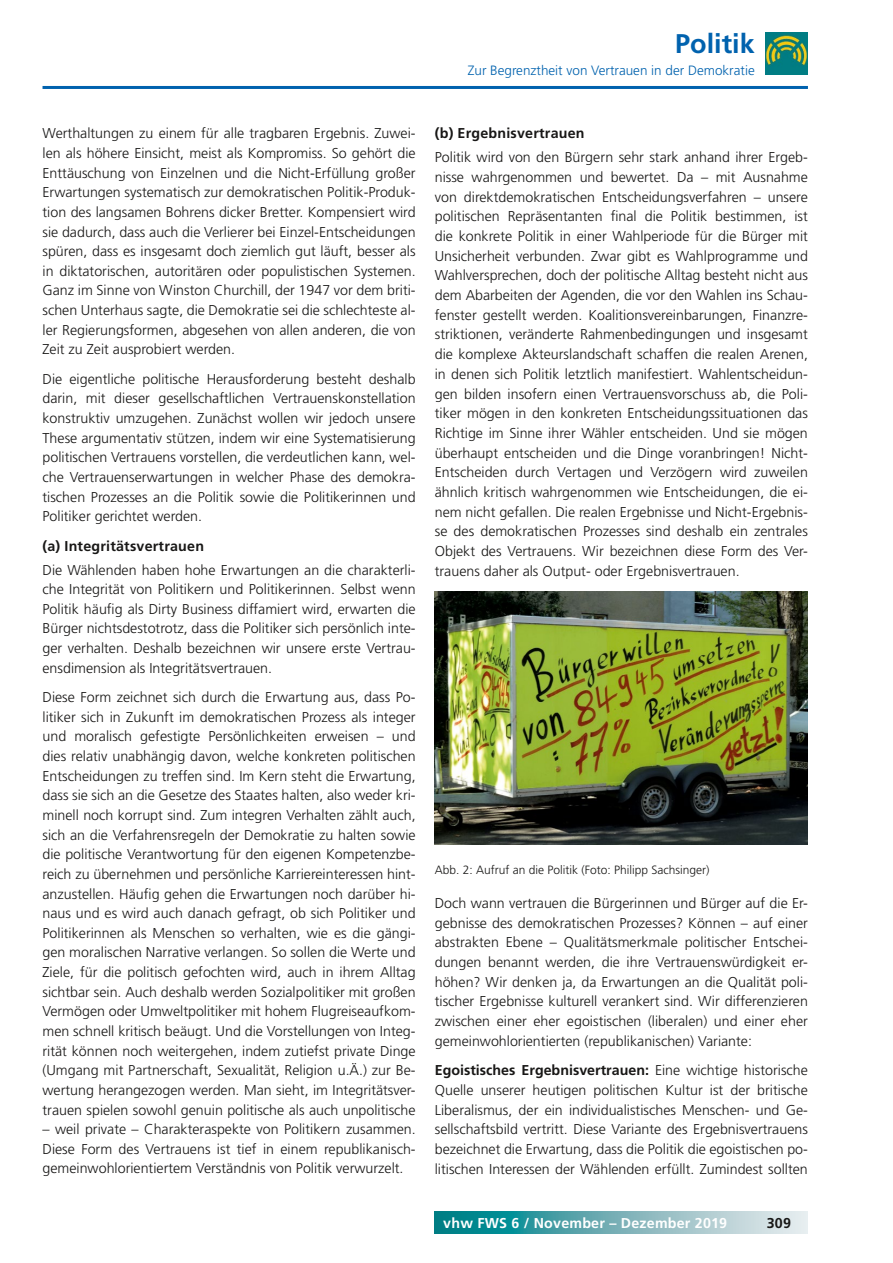
<style>
.page{position:relative;width:893px;height:1263px;background:#fff}
.page>*{position:absolute;margin:0;border:0;box-sizing:border-box;transform-origin:0 0}
.t1{font:700 27px "Frutiger LT Std";color:#0062ae}
.t2{font:300 14.25px/19.6px "Frutiger LT Std";color:#181716;text-align:justify}
.t3{font:700 14.25px "Frutiger LT Std";letter-spacing:.015em;color:#181716}
.t4{font:700 14.25px "Frutiger LT Std";letter-spacing:.015em;color:#fff}
.t5{font:300 13.5px "Frutiger LT Std";color:#0062ae}
.t6{font:300 12px "Frutiger LT Std";color:#181716}
.s1{font-weight:700}
</style>
<div class="page">
<svg style="left:435px;top:1212px;width:373px;height:21px;background:#70b2b8"></svg>
<img style="left:766px;top:32px;width:42px;height:43px">
<hr style="left:43px;top:86px;width:765px;height:3px;background:#0062ae">
<img style="left:435px;top:592px;width:373px;height:253px">
<h1 class="t1" style="left:675px;top:28px;width:81px">Politik</h1>
<p class="t5" style="left:468px;top:62px;width:289px">Zur Begrenztheit von Vertrauen in der Demokratie</p>
<p class="t2" style="left:43px;top:124px;width:375px">Werthaltungen zu einem für alle tragbaren Ergebnis. Zuwei&shy;len als höhere Einsicht, meist als Kompromiss. So gehört die Enttäuschung von Einzelnen und die Nicht-Erfüllung großer Erwartungen systematisch zur demokratischen Politik-Produk&shy;tion des langsamen Bohrens dicker Bretter. Kompensiert wird sie dadurch, dass auch die Verlierer bei Einzel-Entscheidungen spüren, dass es insgesamt doch ziemlich gut läuft, besser als in diktatorischen, autoritären oder populistischen Systemen.<br>Ganz im Sinne von Winston Churchill, der 1947 vor dem briti&shy;schen Unterhaus sagte, die Demokratie sei die schlechteste al&shy;ler Regierungsformen, abgesehen von allen anderen, die von Zeit zu Zeit ausprobiert werden.</p>
<p class="t2" style="left:43px;top:369px;width:375px">Die eigentliche politische Herausforderung besteht deshalb darin, mit dieser gesellschaftlichen Vertrauenskonstellation konstruktiv umzugehen. Zunächst wollen wir jedoch unsere These argumentativ stützen, indem wir eine Systematisierung politischen Vertrauens vorstellen, die verdeutlichen kann, wel&shy;che Vertrauenserwartungen in welcher Phase des demokra&shy;tischen Prozesses an die Politik sowie die Politikerinnen und Politiker gerichtet werden.</p>
<p class="t3" style="left:43px;top:537px;width:163px">(a) Integritätsvertrauen</p>
<p class="t2" style="left:43px;top:560px;width:375px">Die Wählenden haben hohe Erwartungen an die charakterli&shy;che Integrität von Politikern und Politikerinnen. Selbst wenn Politik häufig als Dirty Business diffamiert wird, erwarten die Bürger nichtsdestotrotz, dass die Politiker sich persönlich inte&shy;ger verhalten. Deshalb bezeichnen wir unsere erste Vertrau&shy;ensdimension als Integritätsvertrauen.</p>
<p class="t2" style="left:43px;top:688px;width:375px">Diese Form zeichnet sich durch die Erwartung aus, dass Po&shy;litiker sich in Zukunft im demokratischen Prozess als integer und moralisch gefestigte Persönlichkeiten erweisen – und dies relativ unabhängig davon, welche konkreten politischen Entscheidungen zu treffen sind. Im Kern steht die Erwartung, dass sie sich an die Gesetze des Staates halten, also weder kri&shy;minell noch korrupt sind. Zum integren Verhalten zählt auch, sich an die Verfahrensregeln der Demokratie zu halten sowie die politische Verantwortung für den eigenen Kompetenzbe&shy;reich zu übernehmen und persönliche Karriereinteressen hint&shy;anzustellen. Häufig gehen die Erwartungen noch darüber hi&shy;naus und es wird auch danach gefragt, ob sich Politiker und Politikerinnen als Menschen so verhalten, wie es die gängi&shy;gen moralischen Narrative verlangen. So sollen die Werte und Ziele, für die politisch gefochten wird, auch in ihrem Alltag sichtbar sein. Auch deshalb werden Sozialpolitiker mit großen Vermögen oder Umweltpolitiker mit hohem Flugreiseaufkom&shy;men schnell kritisch beäugt. Und die Vorstellungen von Integ&shy;rität können noch weitergehen, indem zutiefst private Dinge (Umgang mit Partnerschaft, Sexualität, Religion u.Ä.) zur Be&shy;wertung herangezogen werden. Man sieht, im Integritätsver&shy;trauen spielen sowohl genuin politische als auch unpolitische</p>
<p class="t2" style="left:43px;top:1120px;width:375px">– weil private – Charakteraspekte von Politikern zusammen.<br>Diese Form des Vertrauens ist tief in einem republikanisch&shy;gemeinwohlorientiertem Verständnis von Politik verwurzelt.</p>
<p class="t3" style="left:435px;top:125px;width:151px">(b) Ergebnisvertrauen</p>
<p class="t2" style="left:435px;top:148px;width:375px">Politik wird von den Bürgern sehr stark anhand ihrer Ergeb&shy;nisse wahrgenommen und bewertet. Da – mit Ausnahme von direktdemokratischen Entscheidungsverfahren – unsere politischen Repräsentanten final die Politik bestimmen, ist die konkrete Politik in einer Wahlperiode für die Bürger mit Unsicherheit verbunden. Zwar gibt es Wahlprogramme und Wahlversprechen, doch der politische Alltag besteht nicht aus dem Abarbeiten der Agenden, die vor den Wahlen ins Schau&shy;fenster gestellt werden. Koalitionsvereinbarungen, Finanzre&shy;striktionen, veränderte Rahmenbedingungen und insgesamt die komplexe Akteurslandschaft schaffen die realen Arenen, in denen sich Politik letztlich manifestiert. Wahlentscheidun&shy;gen bilden insofern einen Vertrauensvorschuss ab, die Poli&shy;tiker mögen in den konkreten Entscheidungssituationen das Richtige im Sinne ihrer Wähler entscheiden. Und sie mögen überhaupt entscheiden und die Dinge voranbringen! Nicht-Entscheiden durch Vertagen und Verzögern wird zuweilen ähnlich kritisch wahrgenommen wie Entscheidungen, die ei&shy;nem nicht gefallen. Die realen Ergebnisse und Nicht-Ergebnis&shy;se des demokratischen Prozesses sind deshalb ein zentrales Objekt des Vertrauens. Wir bezeichnen diese Form des Ver&shy;trauens daher als Output- oder Ergebnisvertrauen.</p>
<p class="t6" style="left:435px;top:863px;width:276px">Abb. 2: Aufruf an die Politik (Foto: Philipp Sachsinger)</p>
<p class="t2" style="left:435px;top:893px;width:375px">Doch wann vertrauen die Bürgerinnen und Bürger auf die Er&shy;gebnisse des demokratischen Prozesses? Können – auf einer abstrakten Ebene – Qualitätsmerkmale politischer Entschei&shy;dungen benannt werden, die ihre Vertrauenswürdigkeit er&shy;höhen? Wir denken ja, da Erwartungen an die Qualität poli&shy;tischer Ergebnisse kulturell verankert sind. Wir differenzieren zwischen einer eher egoistischen (liberalen) und einer eher gemeinwohlorientierten (republikanischen) Variante:</p>
<p class="t2" style="left:435px;top:1061px;width:375px"><span class="s1">Egoistisches Ergebnisvertrauen:</span> Eine wichtige historische Quelle unserer heutigen politischen Kultur ist der britische Liberalismus, der ein individualistisches Menschen- und Ge&shy;sellschaftsbild vertritt. Diese Variante des Ergebnisvertrauens bezeichnet die Erwartung, dass die Politik die egoistischen po&shy;litischen Interessen der Wählenden erfüllt. Zumindest sollten</p>
<p class="t4" style="left:443px;top:1214px;width:285px">vhw FWS 6 / November – Dezember 2019</p>
<p class="t3" style="left:767px;top:1214px;width:26px">309</p>
</div>
